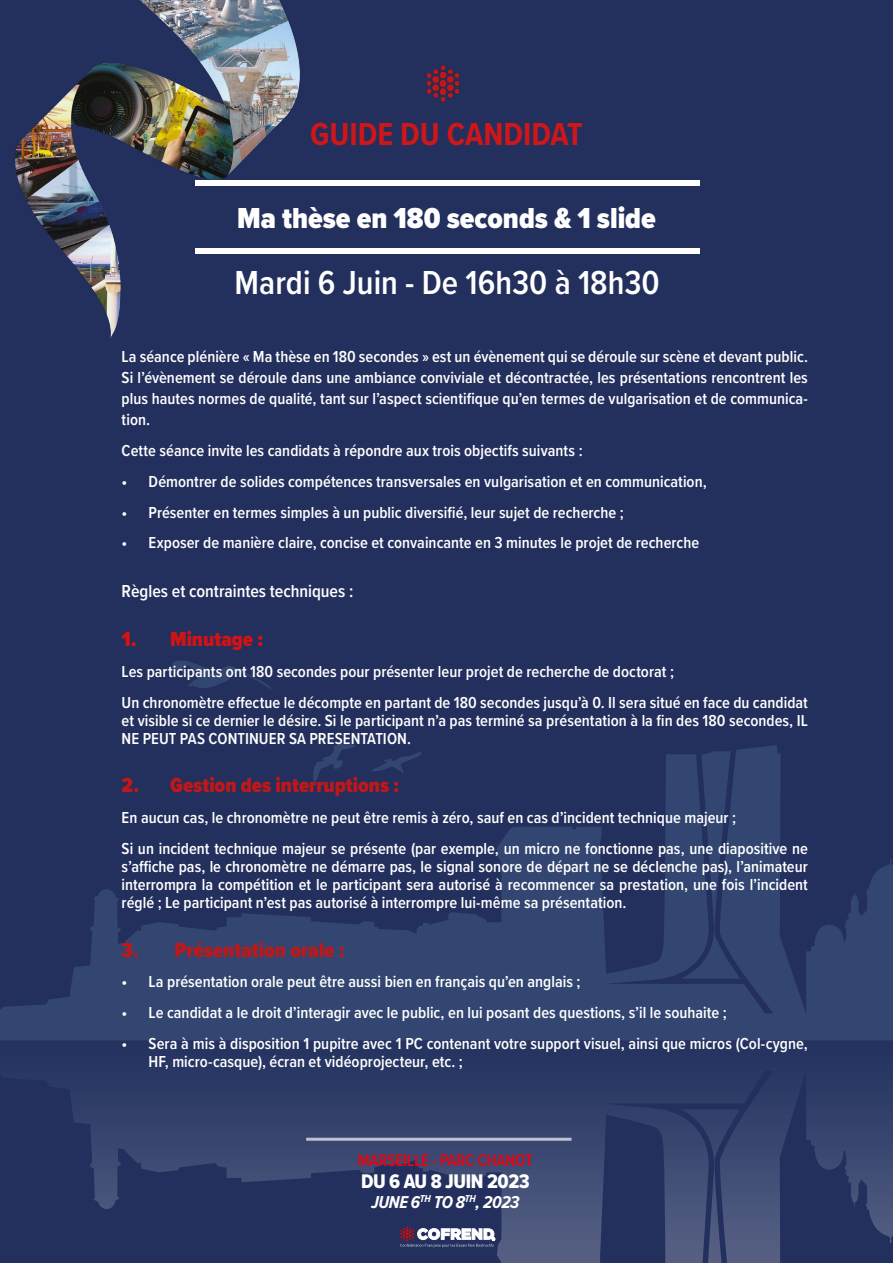
<style>
.page{position:relative;width:893px;height:1263px;background:#232f5d}
.page>*{position:absolute;margin:0;border:0;box-sizing:border-box;transform-origin:0 0}
.t1{font:600 34.5px "Proxima Nova Cond";color:#fff}
.t2{font:700 33px "Proxima Nova Cond";color:#cd1719}
.t3{font:900 30px "Proxima Nova Cond";color:#fff}
.t4{font:900 21px "Proxima Nova Cond";letter-spacing:-.005em;color:#be1818}
.t5{font:900 21px "Proxima Nova Cond";color:#d01317}
.t6{font:20.4px "Proxima Nova Cond Extrabld";letter-spacing:-.02em;color:#fff}
.t7{font:600 18px "Proxima Nova Cond";color:#fff}
.t8{font:italic 700 17.85px "Proxima Nova Cond";letter-spacing:-.02em;color:#fff}
.t9{font:600 17.25px "Proxima Nova Cond";letter-spacing:-.02em;color:#e30613}
.t10{font:600 16.5px/18px "Proxima Nova Cond";color:#fff}
</style>
<div class="page">
<svg style="left:0;top:1040px;width:893px;height:223px"></svg>
<svg style="left:681px;top:1109px;width:59px;height:154px"></svg>
<svg style="left:173px;top:661px;width:98px;height:28px"></svg>
<svg style="left:338px;top:744px;width:15px;height:1px"></svg>
<svg style="left:0;top:745px;width:893px;height:295px"></svg>
<svg style="left:681px;top:751px;width:59px;height:228px"></svg>
<img style="left:15px;top:0;width:299px;height:337px">
<img style="left:426px;top:65px;width:34px;height:37px">
<svg style="left:400px;top:1226px;width:95px;height:21px"></svg>
<hr style="left:306px;top:1138px;width:265px;height:3px;background:#fefefe">
<div style="left:195px;top:181px;width:504px;height:5px;background:#fff"></div>
<div style="left:195px;top:248px;width:504px;height:5px;background:#fff"></div>
<h2 class="t2" style="left:310px;top:110px;width:274px">GUIDE DU CANDIDAT</h2>
<h3 class="t3" style="left:237px;top:196px;width:420px">Ma thèse en 180 seconds &amp; 1 slide</h3>
<h1 class="t1" style="left:235px;top:257px;width:427px">Mardi 6 Juin - De 16h30 à 18h30</h1>
<p class="t10" style="left:122px;top:346px;width:688px;line-height:21px;text-align:justify">La séance plénière « Ma thèse en 180 secondes » est un évènement qui se déroule sur scène et devant public.<br>Si l’évènement se déroule dans une ambiance conviviale et décontractée, les présentations rencontrent les plus hautes normes de qualité, tant sur l’aspect scientifique qu’en termes de vulgarisation et de communica&shy;tion.</p>
<p class="t10" style="left:122px;top:441px;width:463px">Cette séance invite les candidats à répondre aux trois objectifs suivants :</p>
<p class="t10" style="left:122px;top:472px;width:587px">• Démontrer de solides compétences transversales en vulgarisation et en communication,</p>
<p class="t10" style="left:122px;top:503px;width:504px">• Présenter en termes simples à un public diversifié, leur sujet de recherche ;</p>
<p class="t10" style="left:122px;top:533px;width:579px">• Exposer de manière claire, concise et convaincante en 3 minutes le projet de recherche</p>
<p class="t7" style="left:122px;top:578px;width:233px">Règles et contraintes techniques :</p>
<p class="t5" style="left:122px;top:623px;width:143px">1. Minutage :</p>
<p class="t10" style="left:122px;top:655px;width:688px;line-height:30.8px">Les participants ont 180 secondes pour présenter leur projet de recherche de doctorat ;<br>Un chronomètre effectue le décompte en partant de 180 secondes jusqu’à 0. Il sera situé en face du candidat</p>
<p class="t10" style="left:122px;top:710px;width:688px">et visible si ce dernier le désire. Si le participant n’a pas terminé sa présentation à la fin des 180 secondes, IL<br>NE PEUT PAS CONTINUER SA PRESENTATION.</p>
<p class="t4" style="left:122px;top:770px;width:279px">2. Gestion des interruptions :</p>
<p class="t10" style="left:122px;top:802px;width:688px;line-height:30.8px">En aucun cas, le chronomètre ne peut être remis à zéro, sauf en cas d’incident technique majeur ;<br>Si un incident technique majeur se présente (par exemple, un micro ne fonctionne pas, une diapositive ne</p>
<p class="t10" style="left:122px;top:857px;width:688px;text-align:justify">s’affiche pas, le chronomètre ne démarre pas, le signal sonore de départ ne se déclenche pas), l’animateur interrompra la compétition et le participant sera autorisé à recommencer sa prestation, une fois l’incident réglé ; Le participant n’est pas autorisé à interrompre lui-même sa présentation.</p>
<p class="t4" style="left:122px;top:934px;width:224px">3. Présentation orale :</p>
<p class="t10" style="left:122px;top:972px;width:460px">• La présentation orale peut être aussi bien en français qu’en anglais ;</p>
<p class="t10" style="left:122px;top:1003px;width:607px">• Le candidat a le droit d’interagir avec le public, en lui posant des questions, s’il le souhaite ;</p>
<p class="t10" style="left:149px;top:1034px;width:661px;text-indent:-27px">• Sera à mis à disposition 1 pupitre avec 1 PC contenant votre support visuel, ainsi que micros (Col-cygne,<br>HF, micro-casque), écran et vidéoprojecteur, etc. ;</p>
<p class="t9" style="left:358px;top:1147px;width:177px">MARSEILLE - PARC CHANOT</p>
<p class="t8" style="left:371px;top:1189px;width:150px">JUNE 6<sup>TH</sup> TO 8<sup>TH</sup>, 2023</p>
<p class="t6" style="left:361px;top:1166px;width:170px">DU 6 AU 8 JUIN 2023</p>
</div>
